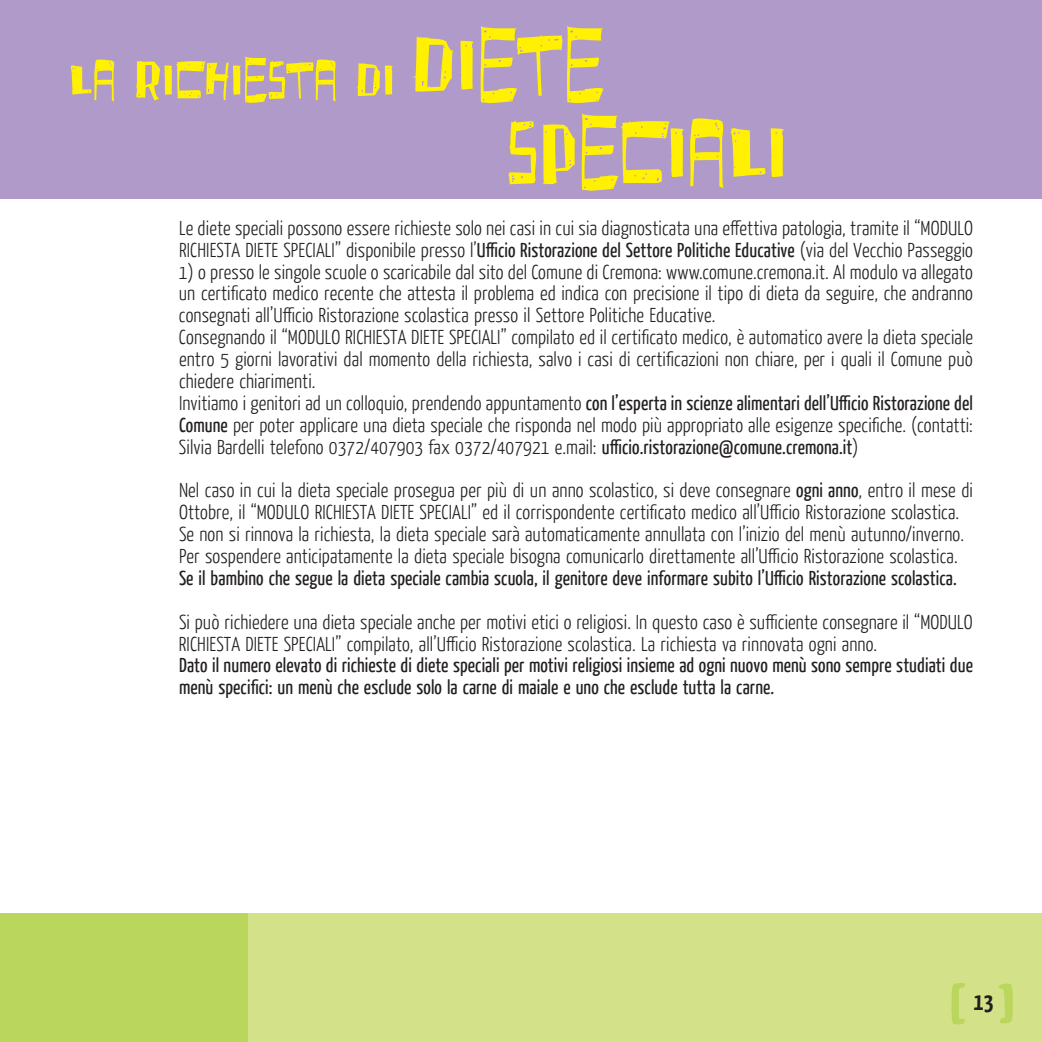
<style>
.page{position:relative;width:1042px;height:1042px;background:#fff}
.page>*{position:absolute;margin:0;border:0;box-sizing:border-box;transform-origin:0 0}
.t1{font:105px "Fruity Drink Carbonated";color:#fff101}
.t2{font:63px "Fruity Drink Carbonated";color:#fff101}
.t3{font:700 24.5px "Yanone Kaffeesatz";color:#231f20}
.t4{font:300 20.12px/21.9px "Yanone Kaffeesatz";letter-spacing:.005em;color:#231f20}
.t5{font:20.12px/21.9px "Yanone Kaffeesatz";letter-spacing:.005em;color:#231f20}
.s1{font-size:105px}
.s2{font-weight:400}
</style>
<div class="page">
<div style="left:0;top:913px;width:248px;height:129px;background:#bbd65d"></div>
<div style="left:248px;top:913px;width:794px;height:129px;background:#d3e288"></div>
<div style="left:0;top:0;width:1042px;height:199px;background:#b09ac9"></div>
<svg style="left:951px;top:983px;width:61px;height:41px"></svg>
<h2 class="t2" style="left:70px;top:44px;width:537px">LA RICHIESTA DI <span class="s1">DIETE</span></h2>
<h1 class="t1" style="left:508px;top:92px;width:283px">SPECIALI</h1>
<p class="t4" style="left:179px;top:216px;width:795px">Le diete speciali possono essere richieste solo nei casi in cui sia diagnosticata una effettiva patologia, tramite il “MODULO<br>RICHIESTA DIETE SPECIALI” disponibile presso l’<span class="s2">Ufficio Ristorazione del Settore Politiche Educative</span> (via del Vecchio Passeggio</p>
<p class="t4" style="left:179px;top:260px;width:796px">1) o presso le singole scuole o scaricabile dal sito del Comune di Cremona: www.comune.cremona.it. Al modulo va allegato un certificato medico recente che attesta il problema ed indica con precisione il tipo di dieta da seguire, che andranno consegnati all’Ufficio Ristorazione scolastica presso il Settore Politiche Educative.<br>Consegnando il “MODULO RICHIESTA DIETE SPECIALI” compilato ed il certificato medico, è automatico avere la dieta speciale entro 5 giorni lavorativi dal momento della richiesta, salvo i casi di certificazioni non chiare, per i quali il Comune può chiedere chiarimenti.<br>Invitiamo i genitori ad un colloquio, prendendo appuntamento <span class="s2">con l’esperta in scienze alimentari dell’Ufficio Ristorazione del Comune</span> per poter applicare una dieta speciale che risponda nel modo più appropriato alle esigenze specifiche. (contatti:<br>Silvia Bardelli telefono 0372/407903 fax 0372/407921 e.mail: <span class="s2">ufficio.ristorazione@comune.cremona.it</span>)</p>
<p class="t4" style="left:179px;top:479px;width:795px">Nel caso in cui la dieta speciale prosegua per più di un anno scolastico, si deve consegnare <span class="s2">ogni anno</span>, entro il mese di Ottobre, il “MODULO RICHIESTA DIETE SPECIALI” ed il corrispondente certificato medico all’Ufficio Ristorazione scolastica.<br>Se non si rinnova la richiesta, la dieta speciale sarà automaticamente annullata con l’inizio del menù autunno/inverno.<br>Per sospendere anticipatamente la dieta speciale bisogna comunicarlo direttamente all’Ufficio Ristorazione scolastica.</p>
<p class="t5" style="left:179px;top:566px;width:779px">Se il bambino che segue la dieta speciale cambia scuola, il genitore deve informare subito l’Ufficio Ristorazione scolastica.</p>
<p class="t4" style="left:179px;top:610px;width:795px">Si può richiedere una dieta speciale anche per motivi etici o religiosi. In questo caso è sufficiente consegnare il “MODULO<br>RICHIESTA DIETE SPECIALI” compilato, all’Ufficio Ristorazione scolastica. La richiesta va rinnovata ogni anno.</p>
<p class="t5" style="left:179px;top:654px;width:795px">Dato il numero elevato di richieste di diete speciali per motivi religiosi insieme ad ogni nuovo menù sono sempre studiati due menù specifici: un menù che esclude solo la carne di maiale e uno che esclude tutta la carne.</p>
<p class="t3" style="left:974px;top:985px;width:21px">13</p>
</div>
